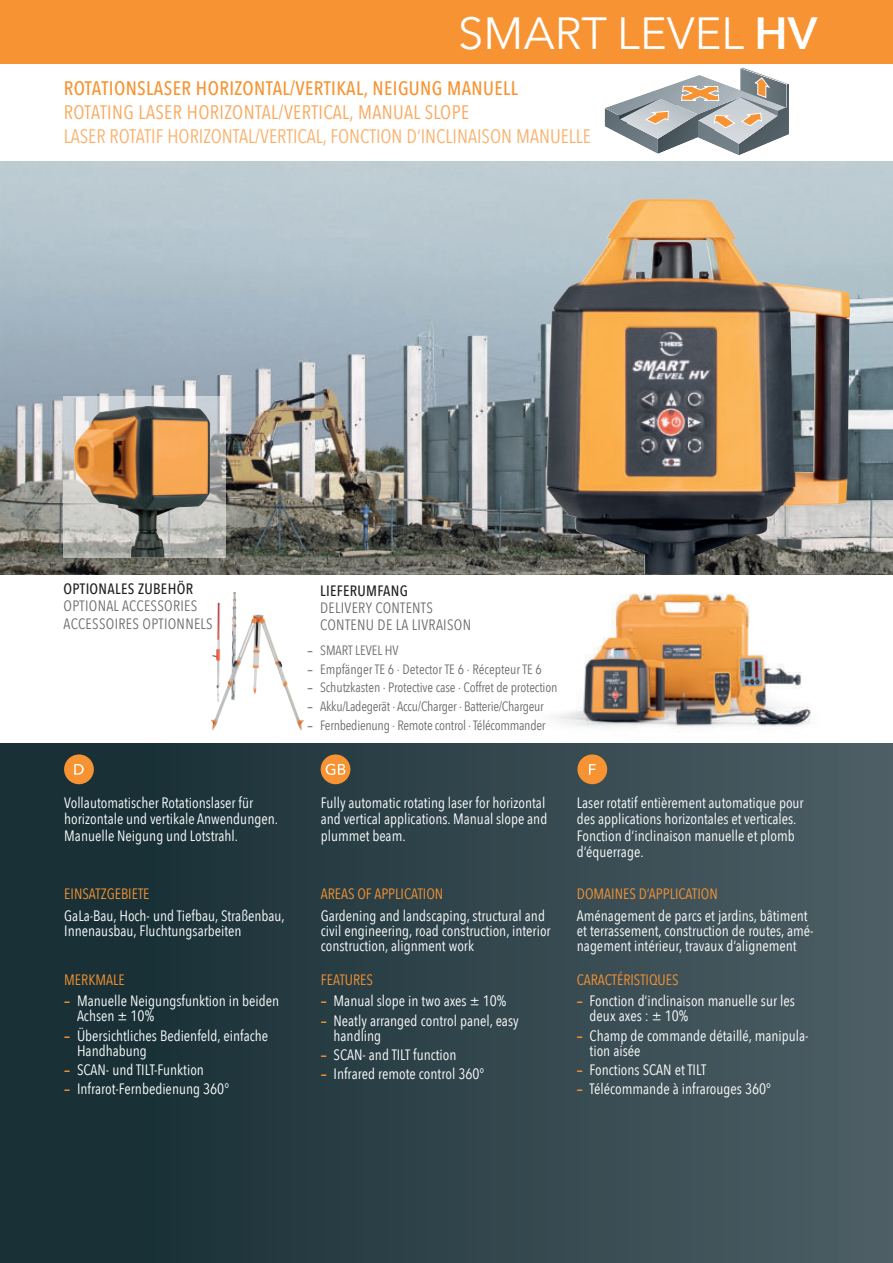
<style>
.page{position:relative;width:893px;height:1263px;background:#fff}
.page>*{position:absolute;margin:0;border:0;box-sizing:border-box;transform-origin:0 0}
.t1{font:45px "Avenir Next";color:#fff}
.t2{font:19.5px "Avenir Next Condensed";color:#fab16c}
.t3{font:500 19.5px "Avenir Next Condensed";letter-spacing:.02em;color:#f79332}
.t4{font:19.5px "Avenir Next Condensed";letter-spacing:.02em;color:#f9a75a}
.t5{font:15px/15px "Avenir Next Condensed";color:#fff}
.t6{font:15px "Avenir Next Condensed";color:#f79332}
.t7{font:15px/17.2px "Avenir Next Condensed";letter-spacing:.02em;color:#6d6e71}
.t8{font:500 15px "Avenir Next Condensed";letter-spacing:.02em;color:#231f20}
.t9{font:13.5px "Avenir Next Condensed";letter-spacing:-.02em;color:#6d6e71}
.t10{font:13.5px "Avenir Next Condensed";color:#6d6e71}
.s1{font-weight:600}
.s2{font-family:"Avenir Next";font-weight:600;color:#808285}
.s3{font-family:"Avenir Next";font-weight:600;color:#f79332}
</style>
<div class="page">
<svg style="left:604px;top:67px;width:185px;height:88px"></svg>
<img style="left:526px;top:574px;width:318px;height:158px">
<img style="left:0;top:162px;width:893px;height:412px">
<div style="left:0;top:0;width:893px;height:64px;background:#f79332"></div>
<img style="left:546px;top:199px;width:304px;height:375px">
<div style="left:0;top:743px;width:893px;height:520px;background:linear-gradient(to right,#112a30,#4d5e65)"></div>
<svg style="left:64px;top:396px;width:162px;height:162px"></svg>
<img style="left:74px;top:406px;width:136px;height:152px">
<img style="left:210px;top:592px;width:46px;height:139px">
<div style="left:64px;top:754px;width:30px;height:30px;background:#f79332;border-radius:50%"></div>
<svg style="left:74px;top:764px;width:10px;height:11px"></svg>
<div style="left:321px;top:754px;width:29px;height:30px;background:#f79332;border-radius:50%"></div>
<svg style="left:326px;top:764px;width:19px;height:11px"></svg>
<div style="left:577px;top:754px;width:30px;height:30px;background:#f79332;border-radius:50%"></div>
<svg style="left:589px;top:764px;width:7px;height:11px"></svg>
<h1 class="t1" style="left:458px;top:7px;width:361px">SMART LEVEL <span class="s1">HV</span></h1>
<h2 class="t3" style="left:64px;top:77px;width:456px">ROTATIONSLASER HORIZONTAL/VERTIKAL, NEIGUNG MANUELL</h2>
<h2 class="t4" style="left:64px;top:101px;width:407px">ROTATING LASER HORIZONTAL/VERTICAL, MANUAL SLOPE</h2>
<h2 class="t2" style="left:64px;top:125px;width:529px">LASER ROTATIF HORIZONTAL/VERTICAL, FONCTION D‘INCLINAISON MANUELLE</h2>
<p class="t8" style="left:64px;top:581px;width:131px">OPTIONALES ZUBEHÖR</p>
<p class="t7" style="left:64px;top:598px;width:151px">OPTIONAL ACCESSORIES<br>ACCESSOIRES OPTIONNELS</p>
<p class="t8" style="left:320px;top:582px;width:89px">LIEFERUMFANG</p>
<p class="t7" style="left:320px;top:599px;width:152px">DELIVERY CONTENTS<br>CONTENU DE LA LIVRAISON</p>
<p class="t10" style="left:307px;top:643px;width:93px"><span class="s2">–</span> SMART LEVEL HV</p>
<p class="t10" style="left:307px;top:661px;width:236px"><span class="s2">–</span> Empfänger TE 6 · Detector TE 6 · Récepteur TE 6</p>
<p class="t9" style="left:307px;top:680px;width:252px"><span class="s2">–</span> Schutzkasten · Protective case · Coffret de protection</p>
<p class="t9" style="left:307px;top:699px;width:238px"><span class="s2">–</span> Akku/Ladegerät · Accu/Charger · Batterie/Chargeur</p>
<p class="t9" style="left:307px;top:717px;width:240px"><span class="s2">–</span> Fernbedienung · Remote control · Télécommander</p>
<p class="t5" style="left:64px;top:794px;width:215px;line-height:16.5px">Vollautomatischer Rotationslaser für horizontale und vertikale Anwendungen.<br>Manuelle Neigung und Lotstrahl.</p>
<p class="t6" style="left:64px;top:886px;width:87px">EINSATZGEBIETE</p>
<p class="t5" style="left:64px;top:908px;width:222px">GaLa-Bau, Hoch- und Tiefbau, Straßenbau,<br>Innenausbau, Fluchtungsarbeiten</p>
<p class="t6" style="left:64px;top:971px;width:62px">MERKMALE</p>
<p class="t5" style="left:77px;top:994px;width:204px;text-indent:-13px"><span class="s3">–</span> Manuelle Neigungsfunktion in beiden<br>Achsen ± 10%</p>
<p class="t5" style="left:77px;top:1028px;width:193px;text-indent:-13px"><span class="s3">–</span> Übersichtliches Bedienfeld, einfache<br>Handhabung</p>
<p class="t5" style="left:64px;top:1062px;width:141px"><span class="s3">–</span> SCAN- und TILT-Funktion</p>
<p class="t5" style="left:64px;top:1081px;width:166px"><span class="s3">–</span> Infrarot-Fernbedienung 360°</p>
<p class="t5" style="left:321px;top:794px;width:228px;line-height:16.5px">Fully automatic rotating laser for horizontal and vertical applications. Manual slope and plummet beam.</p>
<p class="t6" style="left:321px;top:886px;width:124px">AREAS OF APPLICATION</p>
<p class="t5" style="left:321px;top:908px;width:231px">Gardening and landscaping, structural and civil engineering, road construction, interior construction, alignment work</p>
<p class="t6" style="left:321px;top:971px;width:54px">FEATURES</p>
<p class="t5" style="left:321px;top:994px;width:187px"><span class="s3">–</span> Manual slope in two axes ± 10%</p>
<p class="t5" style="left:334px;top:1013px;width:187px;text-indent:-13px"><span class="s3">–</span> Neatly arranged control panel, easy handling</p>
<p class="t5" style="left:321px;top:1047px;width:137px"><span class="s3">–</span> SCAN- and TILT function</p>
<p class="t5" style="left:321px;top:1066px;width:165px"><span class="s3">–</span> Infrared remote control 360°</p>
<p class="t5" style="left:577px;top:794px;width:228px;line-height:16.5px">Laser rotatif entièrement automatique pour des applications horizontales et verticales.<br>Fonction d‘inclinaison manuelle et plomb d‘équerrage.</p>
<p class="t6" style="left:577px;top:886px;width:142px">DOMAINES D‘APPLICATION</p>
<p class="t5" style="left:577px;top:908px;width:238px">Aménagement de parcs et jardins, bâtiment et terrassement, construction de routes, amé&shy;nagement intérieur, travaux d‘alignement</p>
<p class="t6" style="left:577px;top:971px;width:103px">CARACTÉRISTIQUES</p>
<p class="t5" style="left:590px;top:994px;width:207px;text-indent:-13px"><span class="s3">–</span> Fonction d‘inclinaison manuelle sur les deux axes : ± 10%</p>
<p class="t5" style="left:590px;top:1028px;width:221px;text-indent:-13px"><span class="s3">–</span> Champ de commande détaillé, manipula&shy;tion aisée</p>
<p class="t5" style="left:577px;top:1062px;width:131px"><span class="s3">–</span> Fonctions SCAN et TILT</p>
<p class="t5" style="left:577px;top:1081px;width:196px"><span class="s3">–</span> Télécommande à infrarouges 360°</p>
</div>
